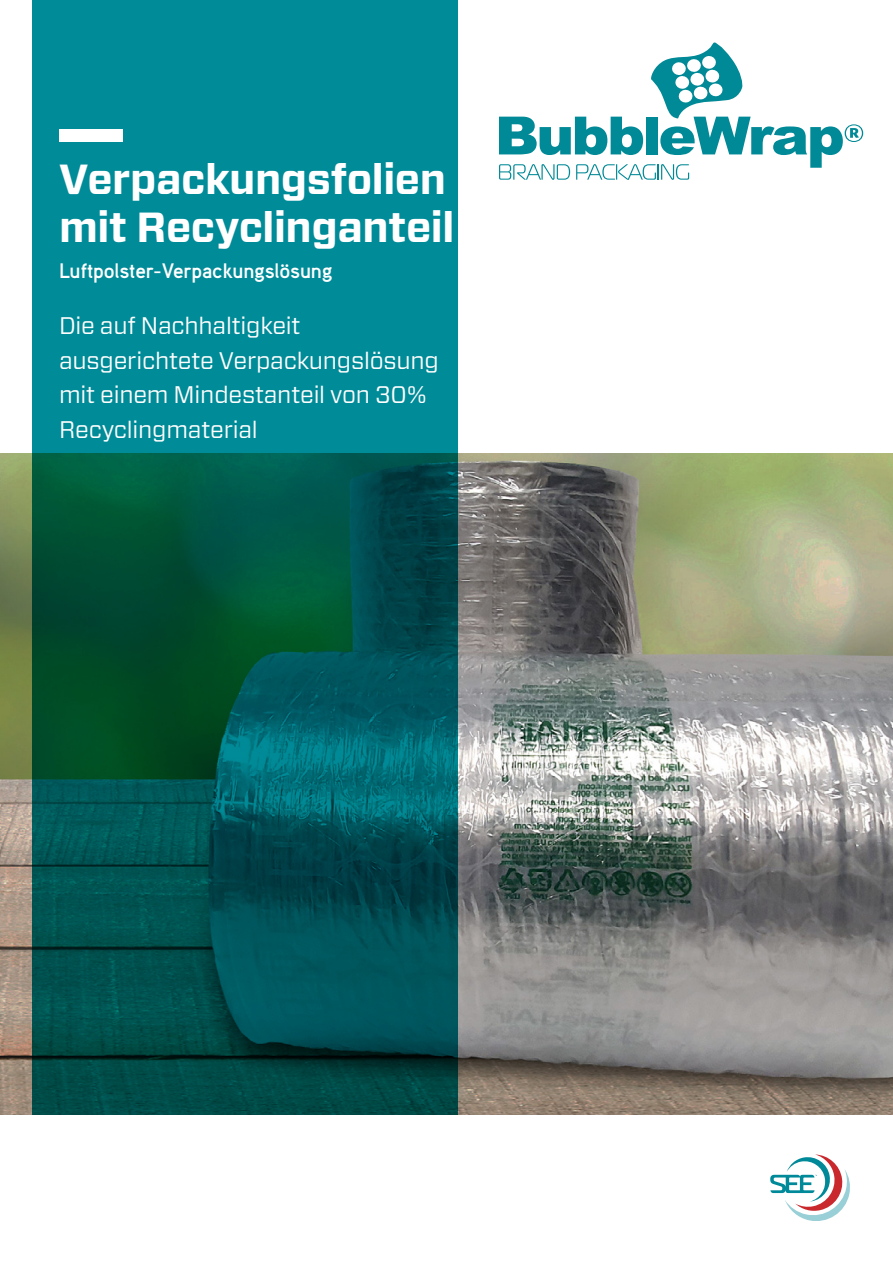
<style>
.page{position:relative;width:893px;height:1263px;background:#fff}
.page>*{position:absolute;margin:0;border:0;box-sizing:border-box;transform-origin:0 0}
.Product_Title{font:700 42px "Forza";letter-spacing:-.01em;color:#fff}
.Cover_Strap_Line{font:24px/34.5px "Forza";letter-spacing:-.01em;color:#fff}
.Product_Description{font:700 21px "Aaux Pro OT";letter-spacing:-.01em;color:#fff}
</style>
<div class="page">
<img style="left:0;top:454px;width:893px;height:660px">
<svg style="left:32px;top:0;width:425px;height:1114px;background:#006869"></svg>
<div style="left:59px;top:129px;width:64px;height:13px;background:#fff"></div>
<svg style="left:499px;top:43px;width:364px;height:137px"></svg>
<svg style="left:770px;top:1154px;width:80px;height:67px"></svg>
<p class="Product_Title" style="left:59px;top:151px;width:388px">Verpackungsfolien</p>
<p class="Product_Title" style="left:59px;top:199px;width:397px">mit Recyclinganteil</p>
<p class="Product_Description" style="left:59px;top:257px;width:275px">Luftpolster-Verpackungslösung</p>
<p class="Cover_Strap_Line" style="left:59px;top:308px;width:381px">Die auf Nachhaltigkeit ausgerichtete Verpackungslösung mit einem Mindestanteil von 30%<br>Recyclingmaterial</p>
</div>
